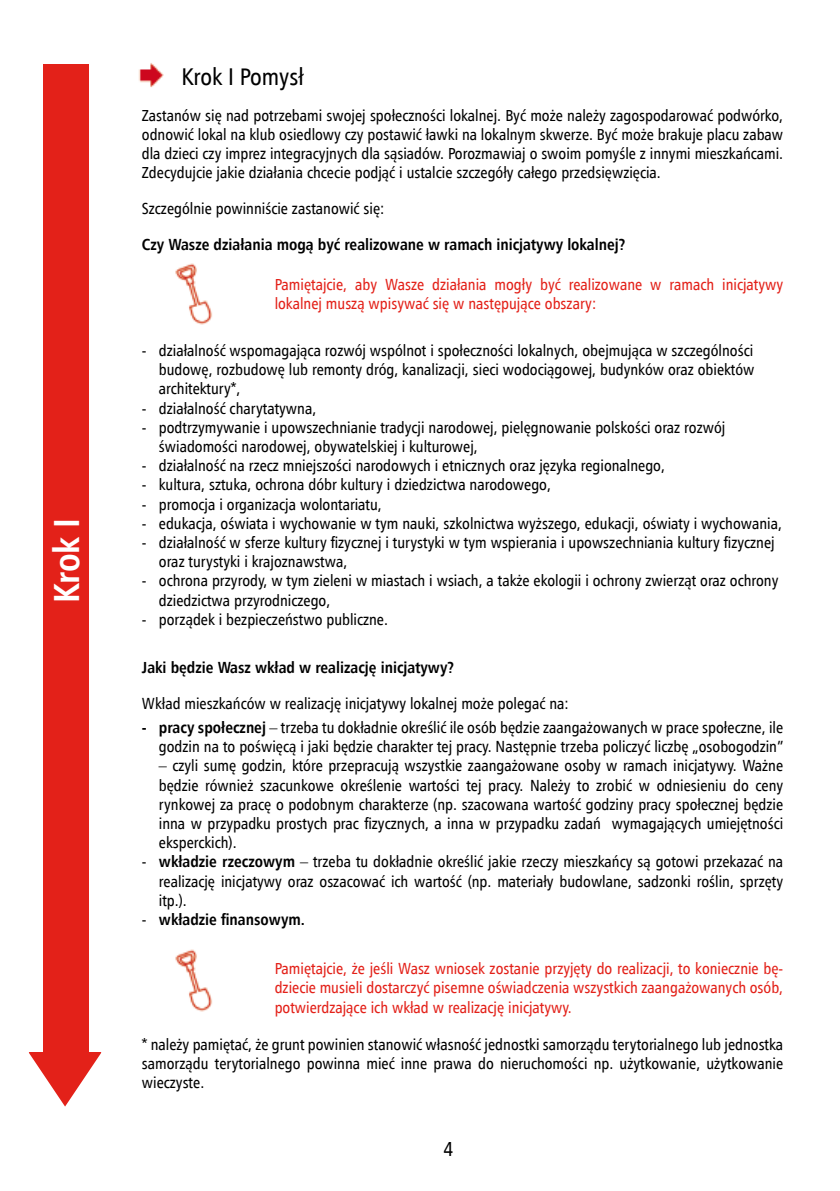
<style>
.page{position:relative;width:840px;height:1191px;background:#fff}
.page>*{position:absolute;margin:0;border:0;box-sizing:border-box;transform-origin:0 0}
.t1{font:700 36px "Humnst 777 Cn TL";color:#fff}
.t2{font:24px "Humnst 777 Cn TL";color:#000}
.t3{font:20px "Humnst 777 Cn TL";color:#000}
.t4{font:16px/19.2px "Humnst 777 Cn TL";color:#000;text-align:justify}
.t5{font:16px/19.2px "Humnst 777 Cn TL";color:#e32119}
.t6{font:700 16px "Humnst 777 Cn TL";color:#000}
.s1{font-weight:700}
.s2{font-weight:400}
</style>
<div class="page">
<svg style="left:29px;top:1052px;width:72px;height:54px"></svg>
<div style="left:43px;top:64px;width:45px;height:993px;background:#e32119"></div>
<img style="left:138px;top:63px;width:26px;height:25px">
<img style="left:175px;top:263px;width:37px;height:62px">
<img style="left:175px;top:949px;width:37px;height:63px">
<h1 class="t1" style="left:44px;top:603px;width:87px;rotate:-90deg">Krok I</h1>
<h2 class="t2" style="left:181px;top:61px;width:123px">Krok I Pomysł</h2>
<p class="t4" style="left:142px;top:105px;width:642px">Zastanów się nad potrzebami swojej społeczności lokalnej. Być może należy zagospodarować podwórko, odnowić lokal na klub osiedlowy czy postawić ławki na lokalnym skwerze. Być może brakuje placu zabaw dla dzieci czy imprez integracyjnych dla sąsiadów. Porozmawiaj o swoim pomyśle z innymi mieszkańcami.<br>Zdecydujcie jakie działania chcecie podjąć i ustalcie szczegóły całego przedsięwzięcia.</p>
<p class="t4" style="left:142px;top:199px;width:244px">Szczególnie powinniście zastanowić się:</p>
<p class="t6" style="left:142px;top:235px;width:485px">Czy Wasze działania mogą być realizowane w ramach inicjatywy lokalnej?</p>
<p class="t5" style="left:274px;top:274px;width:509px">Pamiętajcie, aby Wasze działania mogły być realizowane w ramach inicjatywy lokalnej muszą wpisywać się w następujące obszary:</p>
<p class="t4" style="left:159px;top:340px;width:596px;text-indent:-17px">- działalność wspomagająca rozwój wspólnot i społeczności lokalnych, obejmująca w szczególności budowę, rozbudowę lub remonty dróg, kanalizacji, sieci wodociągowej, budynków oraz obiektów architektury*,</p>
<p class="t4" style="left:142px;top:398px;width:176px">- działalność charytatywna,</p>
<p class="t4" style="left:159px;top:417px;width:567px;text-indent:-17px">- podtrzymywanie i upowszechnianie tradycji narodowej, pielęgnowanie polskości oraz rozwój świadomości narodowej, obywatelskiej i kulturowej,</p>
<p class="t4" style="left:142px;top:456px;width:524px">- działalność na rzecz mniejszości narodowych i etnicznych oraz języka regionalnego,</p>
<p class="t4" style="left:142px;top:475px;width:410px">- kultura, sztuka, ochrona dóbr kultury i dziedzictwa narodowego,</p>
<p class="t4" style="left:142px;top:494px;width:241px">- promocja i organizacja wolontariatu,</p>
<p class="t4" style="left:142px;top:513px;width:641px">- edukacja, oświata i wychowanie w tym nauki, szkolnictwa wyższego, edukacji, oświaty i wychowania,</p>
<p class="t4" style="left:159px;top:532px;width:617px;text-indent:-17px">- działalność w sferze kultury fizycznej i turystyki w tym wspierania i upowszechniania kultury fizycznej oraz turystyki i krajoznawstwa,</p>
<p class="t4" style="left:159px;top:571px;width:620px;text-indent:-17px">- ochrona przyrody, w tym zieleni w miastach i wsiach, a także ekologii i ochrony zwierząt oraz ochrony dziedzictwa przyrodniczego,</p>
<p class="t4" style="left:142px;top:609px;width:247px">- porządek i bezpieczeństwo publiczne.</p>
<p class="t6" style="left:142px;top:657px;width:314px">Jaki będzie Wasz wkład w realizację inicjatywy?</p>
<p class="t4" style="left:142px;top:693px;width:428px">Wkład mieszkańców w realizację inicjatywy lokalnej może polegać na:</p>
<p class="t4" style="left:142px;top:717px;width:642px;text-align:right"><span class="s1">- pracy społecznej</span> – trzeba tu dokładnie określić ile osób będzie zaangażowanych w prace społeczne, ile godzin na to poświęcą i jaki będzie charakter tej pracy. Następnie trzeba policzyć liczbę „osobogodzin”</p>
<p class="t4" style="left:159px;top:756px;width:625px">– czyli sumę godzin, które przepracują wszystkie zaangażowane osoby w ramach inicjatywy. Ważne będzie również szacunkowe określenie wartości tej pracy. Należy to zrobić w odniesieniu do ceny rynkowej za pracę o podobnym charakterze (np. szacowana wartość godziny pracy społecznej będzie inna w przypadku prostych prac fizycznych, a inna w przypadku zadań wymagających umiejętności eksperckich).</p>
<p class="t4" style="left:159px;top:852px;width:625px;text-indent:-17px">- <span class="s1">wkładzie rzeczowym</span> – trzeba tu dokładnie określić jakie rzeczy mieszkańcy są gotowi przekazać na realizację inicjatywy oraz oszacować ich wartość (np. materiały budowlane, sadzonki roślin, sprzęty itp.).</p>
<p class="t6" style="left:142px;top:909px;width:164px"><span class="s2">-</span> wkładzie finansowym.</p>
<p class="t5" style="left:274px;top:958px;width:509px;text-align:justify">Pamiętajcie, że jeśli Wasz wniosek zostanie przyjęty do realizacji, to koniecznie bę&shy;dziecie musieli dostarczyć pisemne oświadczenia wszystkich zaangażowanych osób, potwierdzające ich wkład w realizację inicjatywy.</p>
<p class="t4" style="left:142px;top:1034px;width:642px">* należy pamiętać, że grunt powinien stanowić własność jednostki samorządu terytorialnego lub jednostka samorządu terytorialnego powinna mieć inne prawa do nieruchomości np. użytkowanie, użytkowanie wieczyste.</p>
<p class="t3" style="left:443px;top:1136px;width:11px">4</p>
</div>
